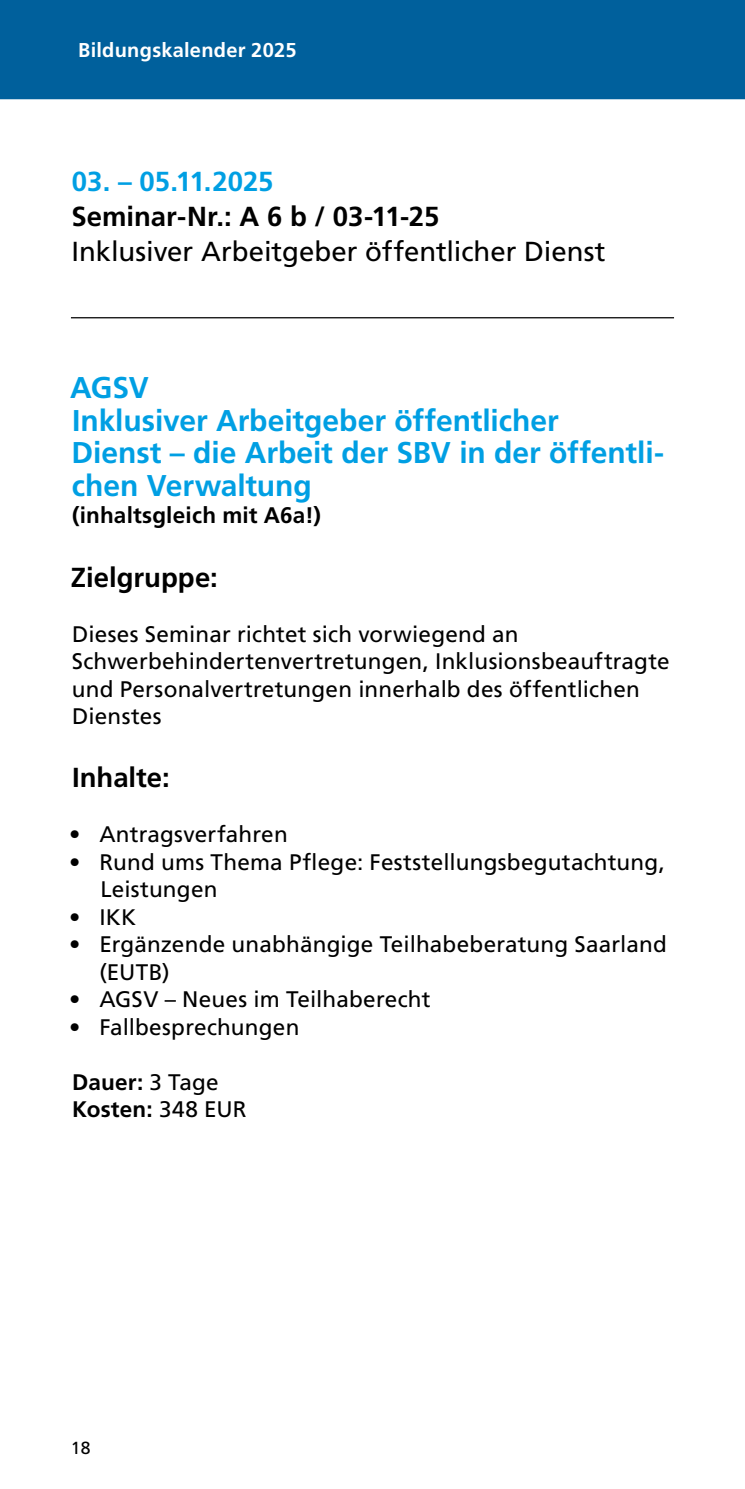
<style>
.page{position:relative;width:745px;height:1489px;background:#fff}
.page>*{position:absolute;margin:0;border:0;box-sizing:border-box;transform-origin:0 0}
.t1{font:700 30px/32.5px "Frutiger LT Pro";color:#009fe3}
.t2{font:700 27.5px "Frutiger LT Pro";color:#000}
.t3{font:27.5px "Frutiger LT Pro";color:#000}
.t4{font:700 27.5px "Frutiger LT Pro";color:#009fe3}
.t5{font:22.5px/27.5px "Frutiger LT Pro";letter-spacing:.01em;color:#000}
.t6{font:700 22.5px/27.5px "Frutiger LT Pro";letter-spacing:.01em;color:#000}
.t7{font:700 20px "Frutiger LT Pro";letter-spacing:.015em;color:#fff}
.t8{font:17.5px "Frutiger LT Pro";color:#000}
.s1{font-weight:400}
</style>
<div class="page">
<div style="left:0;top:0;width:744px;height:99px;background:#00609c"></div>
<hr style="left:71px;top:317px;width:602px;height:1px;background:#000">
<p class="t7" style="left:78px;top:38px;width:220px">Bildungskalender 2025</p>
<p class="t4" style="left:72px;top:165px;width:203px">03. – 05.11.2025</p>
<p class="t2" style="left:71px;top:200px;width:369px">Seminar-Nr.: A 6 b / 03-11-25</p>
<p class="t3" style="left:71px;top:235px;width:535px">Inklusiver Arbeitgeber öffentlicher Dienst</p>
<h1 class="t1" style="left:70px;top:372px;width:595px">AGSV<br>Inklusiver Arbeitgeber öffentlicher<br>Dienst – die Arbeit der SBV in der öffentli&shy;chen Verwaltung</h1>
<p class="t6" style="left:72px;top:502px;width:250px">(inhaltsgleich mit A6a!)</p>
<p class="t2" style="left:71px;top:561px;width:148px">Zielgruppe:</p>
<p class="t5" style="left:72px;top:620px;width:599px">Dieses Seminar richtet sich vorwiegend an Schwerbehindertenvertretungen, Inklusionsbeauftragte und Personalvertretungen innerhalb des öffentlichen Dienstes</p>
<p class="t2" style="left:72px;top:761px;width:99px">Inhalte:</p>
<p class="t5" style="left:69px;top:820px;width:220px">• Antragsverfahren</p>
<p class="t5" style="left:100px;top:848px;width:565px;text-indent:-31px">• Rund ums Thema Pflege: Feststellungsbegutachtung,<br>Leistungen</p>
<p class="t5" style="left:69px;top:903px;width:69px">• IKK</p>
<p class="t5" style="left:99px;top:930px;width:568px;text-indent:-30px">• Ergänzende unabhängige Teilhabeberatung Saarland (EUTB)</p>
<p class="t5" style="left:69px;top:985px;width:363px">• AGSV – Neues im Teilhaberecht</p>
<p class="t5" style="left:69px;top:1013px;width:232px">• Fallbesprechungen</p>
<p class="t6" style="left:72px;top:1067px;width:176px">Dauer: <span class="s1">3 Tage<br></span>Kosten: <span class="s1">348 EUR</span></p>
<p class="t8" style="left:71px;top:1436px;width:21px">18</p>
</div>
